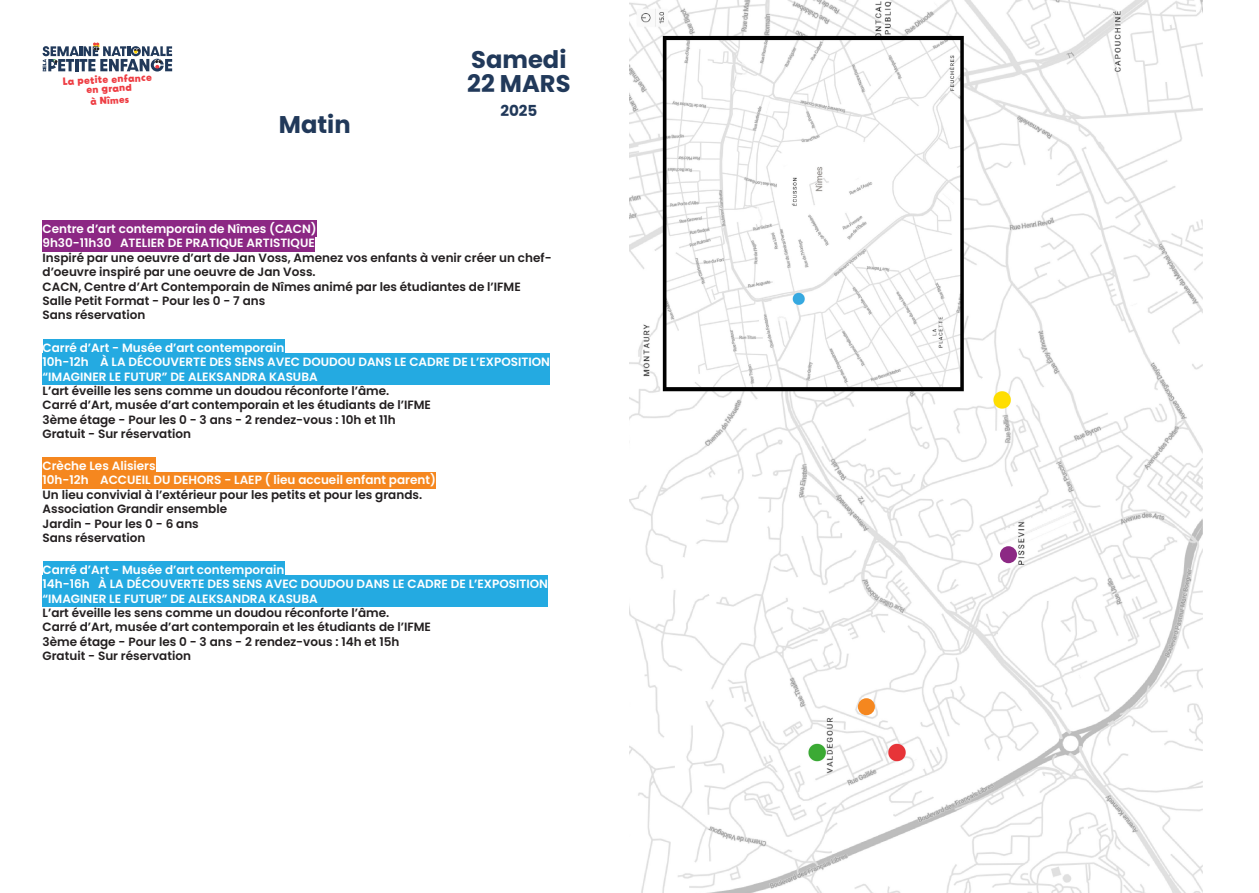
<style>
.page{position:relative;width:1259px;height:893px;background:#fff}
.page>*{position:absolute;margin:0;border:0;box-sizing:border-box;transform-origin:0 0}
.Day{font:700 24.15px "Poppins";color:#21395a}
.Day-2{font:700 15.15px "Poppins";color:#21395a}
.Main_txt{font:600 12px/14.4px "Poppins";color:#231f20}
.Carré_d_art_copie{font:600 12px/14.4px "Poppins";color:#fff}
.Autre__violet{font:600 12px "Poppins";color:#fff}
.Autre__Orange__copie{font:600 12px "Poppins";color:#fff}
.t1{font:700 10.65px "BD Supper";color:#ee3d43}
.t2{font:700 10.5px "BD Supper";color:#ee3d43}
.t3{font:700 10.05px "BD Supper";color:#ee3d43}
</style>
<div class="page">
<svg style="left:43px;top:43px;width:129px;height:29px"></svg>
<div style="left:43px;top:220px;width:274px;height:17px;background:#8c2884"></div>
<div style="left:43px;top:235px;width:272px;height:17px;background:#8c2884"></div>
<div style="left:43px;top:339px;width:241px;height:17px;background:#24aae1"></div>
<div style="left:43px;top:354px;width:507px;height:31px;background:#24aae1"></div>
<div style="left:43px;top:457px;width:113px;height:17px;background:#f5871f"></div>
<div style="left:43px;top:472px;width:393px;height:17px;background:#f5871f"></div>
<div style="left:43px;top:561px;width:241px;height:17px;background:#24aae1"></div>
<div style="left:43px;top:575px;width:505px;height:32px;background:#24aae1"></div>
<img style="left:629px;top:0;width:574px;height:893px">
<div style="left:1000px;top:546px;width:17px;height:17px;background:#8c2884;border-radius:50%"></div>
<div style="left:858px;top:698px;width:17px;height:17px;background:#f5871f;border-radius:50%"></div>
<p class="t1" style="left:62px;top:75px;width:91px;rotate:-3deg">La petite enfance</p>
<p class="t2" style="left:86px;top:83px;width:47px;rotate:-3deg">en grand</p>
<p class="t3" style="left:90px;top:95px;width:40px;rotate:-3deg">à Nîmes</p>
<p class="Day" style="left:279px;top:111px;width:73px">Matin</p>
<p class="Day" style="left:471px;top:45px;width:97px">Samedi</p>
<p class="Day" style="left:467px;top:70px;width:105px">22 MARS</p>
<p class="Day-2" style="left:500px;top:102px;width:39px">2025</p>
<p class="Autre__violet" style="left:43px;top:222px;width:276px">Centre d’art contemporain de Nîmes (CACN)</p>
<p class="Autre__violet" style="left:43px;top:236px;width:274px">9h30-11h30 ATELIER DE PRATIQUE ARTISTIQUE</p>
<p class="Main_txt" style="left:43px;top:250px;width:510px">Inspiré par une oeuvre d’art de Jan Voss, Amenez vos enfants à venir créer un chef&shy;d’oeuvre inspiré par une oeuvre de Jan Voss.<br>CACN, Centre d’Art Contemporain de Nîmes animé par les étudiantes de l’IFME</p>
<p class="Main_txt" style="left:43px;top:294px;width:224px">Salle Petit Format - Pour les 0 - 7 ans</p>
<p class="Main_txt" style="left:43px;top:308px;width:104px">Sans réservation</p>
<p class="Carré_d_art_copie" style="left:43px;top:340px;width:243px">Carré d’Art - Musée d’art contemporain</p>
<p class="Carré_d_art_copie" style="left:43px;top:355px;width:509px">10h-12h À LA DÉCOUVERTE DES SENS AVEC DOUDOU DANS LE CADRE DE L’EXPOSITION “IMAGINER LE FUTUR” DE ALEKSANDRA KASUBA</p>
<p class="Main_txt" style="left:43px;top:384px;width:348px">L’art éveille les sens comme un doudou réconforte l’âme.</p>
<p class="Main_txt" style="left:43px;top:398px;width:390px">Carré d’Art, musée d’art contemporain et les étudiants de l’IFME</p>
<p class="Main_txt" style="left:43px;top:412px;width:355px">3ème étage - Pour les 0 - 3 ans - 2 rendez-vous : 10h et 11h</p>
<p class="Main_txt" style="left:43px;top:427px;width:150px">Gratuit - Sur réservation</p>
<p class="Autre__Orange__copie" style="left:43px;top:459px;width:115px">Crèche Les Alisiers</p>
<p class="Autre__Orange__copie" style="left:43px;top:473px;width:395px">10h-12h ACCUEIL DU DEHORS - LAEP ( lieu accueil enfant parent)</p>
<p class="Main_txt" style="left:43px;top:487px;width:381px">Un lieu convivial à l’extérieur pour les petits et pour les grands.</p>
<p class="Main_txt" style="left:43px;top:502px;width:186px">Association Grandir ensemble</p>
<p class="Main_txt" style="left:43px;top:516px;width:158px">Jardin - Pour les 0 - 6 ans</p>
<p class="Main_txt" style="left:43px;top:531px;width:104px">Sans réservation</p>
<p class="Carré_d_art_copie" style="left:43px;top:562px;width:243px">Carré d’Art - Musée d’art contemporain</p>
<p class="Carré_d_art_copie" style="left:43px;top:577px;width:507px">14h-16h À LA DÉCOUVERTE DES SENS AVEC DOUDOU DANS LE CADRE DE L’EXPOSITION “IMAGINER LE FUTUR” DE ALEKSANDRA KASUBA</p>
<p class="Main_txt" style="left:43px;top:606px;width:348px">L’art éveille les sens comme un doudou réconforte l’âme.</p>
<p class="Main_txt" style="left:43px;top:620px;width:390px">Carré d’Art, musée d’art contemporain et les étudiants de l’IFME</p>
<p class="Main_txt" style="left:43px;top:634px;width:358px">3ème étage - Pour les 0 - 3 ans - 2 rendez-vous : 14h et 15h</p>
<p class="Main_txt" style="left:43px;top:649px;width:150px">Gratuit - Sur réservation</p>
</div>
